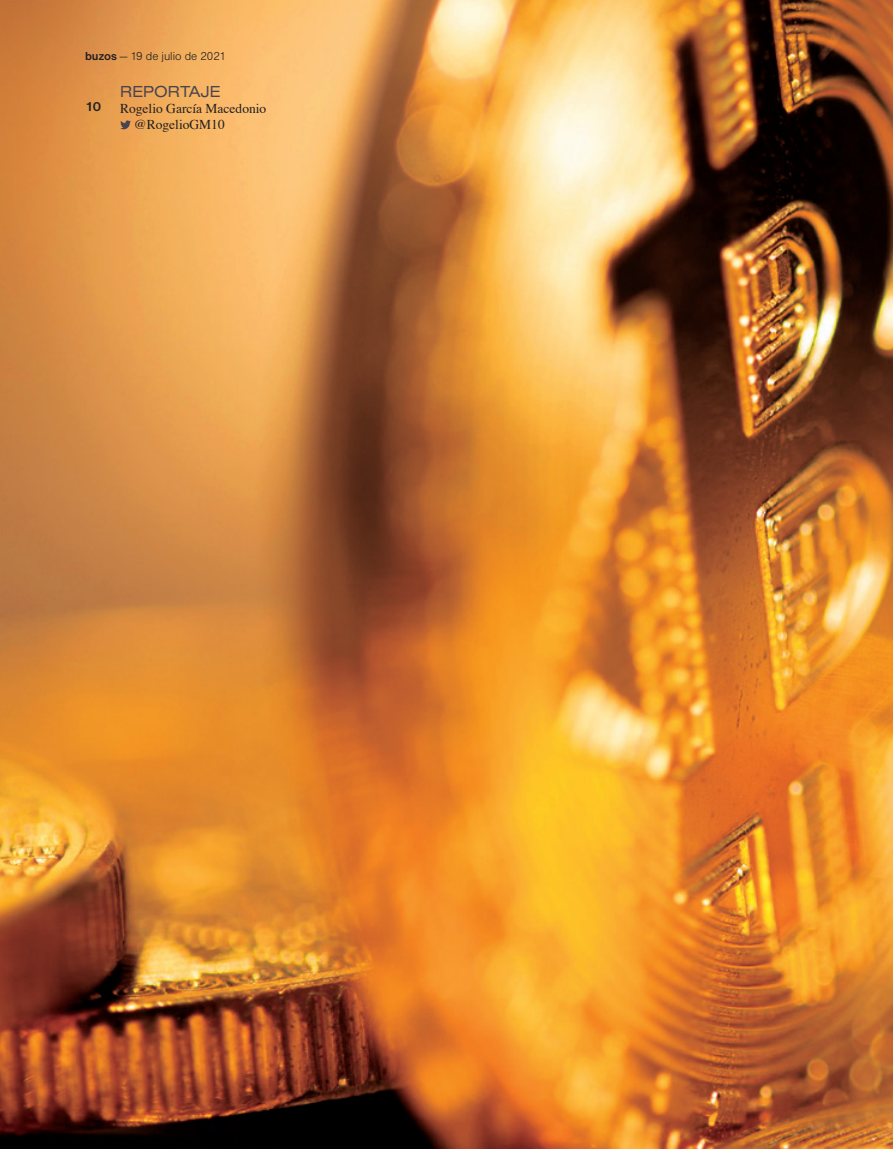
<style>
.page{position:relative;width:893px;height:1149px;background:#fff}
.page>*{position:absolute;margin:0;border:0;box-sizing:border-box;transform-origin:0 0}
.t1{font:16.5px "Nimbus San D Regu Exte";color:#494451}
.t2{font:13.5px/16.2px "Times";color:#231f20}
.t3{font:700 13.5px "Nimbus Sans DOT";color:#231f20}
.t4{font:12px "Nimbus Sans DOT Ligh";color:#231f20}
.s1{font-family:"Nimbus Sans DOT";font-weight:700}
</style>
<div class="page">
<img style="left:0;top:0;width:893px;height:1148px">
<svg style="left:120px;top:120px;width:11px;height:9px"></svg>
<p class="t4" style="left:85px;top:50px;width:142px"><span class="s1">buzos</span> — 19 de julio de 2021</p>
<p class="t3" style="left:85px;top:99px;width:18px">10</p>
<p class="t1" style="left:120px;top:82px;width:102px">REPORTAJE</p>
<p class="t2" style="left:134px;top:99px;width:134px;text-indent:-14px">Rogelio García Macedonio @RogelioGM10</p>
</div>
